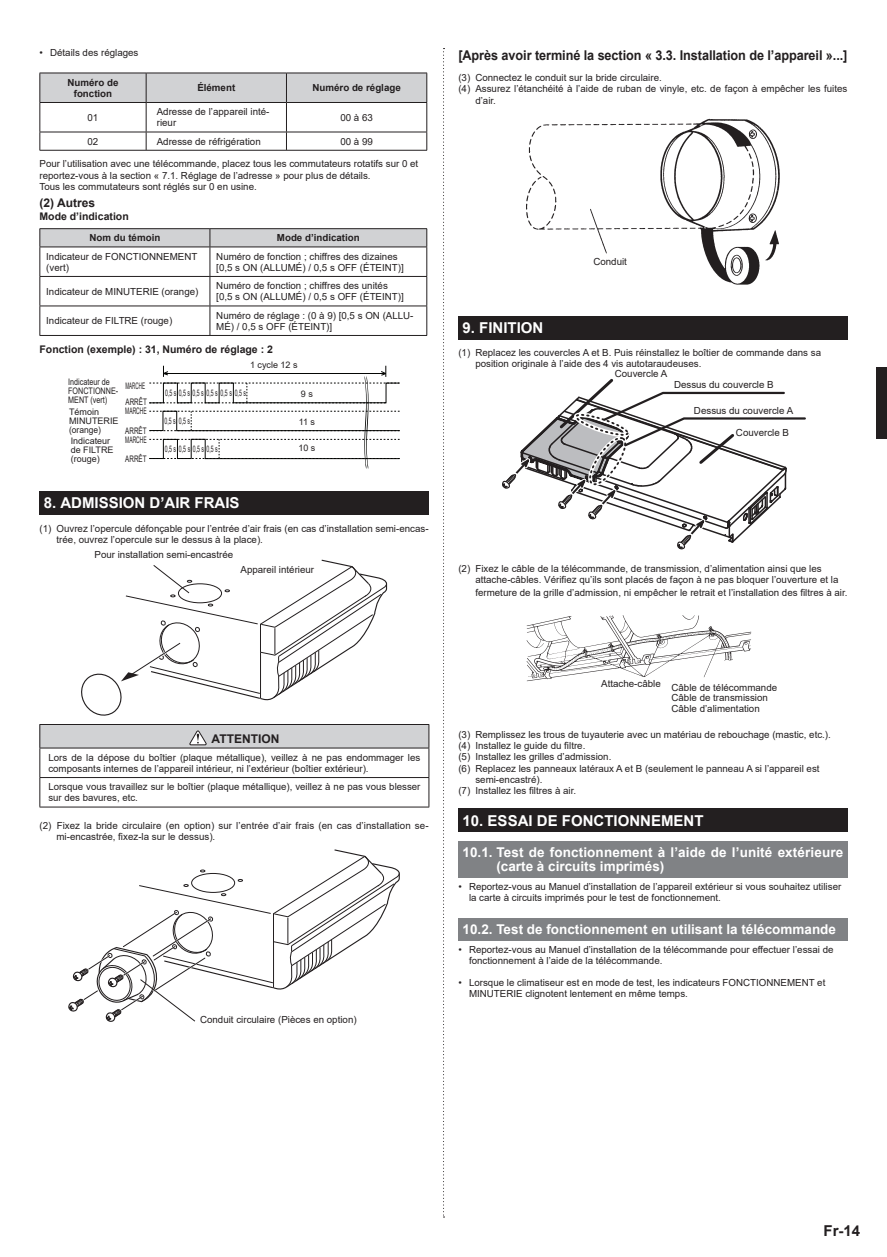
<style>
.page{position:relative;width:887px;height:1257px;background:#fff}
.page>*{position:absolute;margin:0;border:0;box-sizing:border-box;transform-origin:0 0}
.t1{font:700 15px "Arial";color:#fff}
.t2{font:700 15px "Arial";color:#231f20}
.t3{font:700 13.5px/14.9px "Arial";color:#fff}
.t4{font:700 13.5px "Arial";letter-spacing:-.005em;color:#231f20;scale:.94 1}
.t5{font:700 12px "Arial";color:#231f20}
.t6{font:700 10.5px "Arial";color:#231f20}
.t7{font:9.75px/11.2px "Arial";color:#231f20}
.t8{font:700 9.75px/11.2px "Arial";color:#231f20;text-align:center}
.t9{font:9px/9px "Arial";color:#231f20}
.t10{font:9px "Arial";color:#231f20;scale:.58 1}
.t11{font:9px/9px "Arial";color:#231f20;scale:.8 1}
.t12{font:9px/19.2px "Arial";color:#231f20;scale:.55 1}
.t13{font:9px/16.4px "Arial";color:#231f20;scale:.5 1}
</style>
<div class="page">
<svg style="left:443px;top:48px;width:1px;height:1169px"></svg>
<div style="left:876px;top:367px;width:11px;height:72px;background:#231f20"></div>
<svg style="left:40px;top:73px;width:387px;height:77px"></svg>
<hr style="left:40px;top:150px;width:387px;height:1px;background:#231f20">
<hr style="left:40px;top:228px;width:170px;height:1px;background:#231f20">
<hr style="left:210px;top:228px;width:217px;height:1px;background:#231f20">
<svg style="left:40px;top:229px;width:387px;height:106px"></svg>
<hr style="left:40px;top:335px;width:387px;height:1px;background:#231f20">
<svg style="left:149px;top:366px;width:251px;height:103px"></svg>
<div style="left:40px;top:491px;width:389px;height:24px;background:#231f20"></div>
<svg style="left:81px;top:559px;width:307px;height:157px"></svg>
<div style="left:40px;top:724px;width:389px;height:24px;background:#d1d2d4"></div>
<hr style="left:40px;top:724px;width:389px;height:1px;background:#231f20">
<hr style="left:40px;top:748px;width:389px;height:1px;background:#231f20">
<hr style="left:40px;top:777px;width:389px;height:1px;background:#231f20">
<svg style="left:40px;top:725px;width:1px;height:82px"></svg>
<svg style="left:429px;top:725px;width:1px;height:82px"></svg>
<hr style="left:40px;top:807px;width:389px;height:1px;background:#231f20">
<svg style="left:189px;top:730px;width:18px;height:15px"></svg>
<svg style="left:68px;top:849px;width:332px;height:173px"></svg>
<img style="left:526px;top:118px;width:254px;height:167px">
<div style="left:458px;top:316px;width:389px;height:23px;background:#231f20"></div>
<svg style="left:502px;top:378px;width:304px;height:172px"></svg>
<img style="left:526px;top:615px;width:226px;height:67px">
<div style="left:458px;top:809px;width:389px;height:23px;background:#231f20"></div>
<div style="left:458px;top:841px;width:389px;height:36px;background:#808285"></div>
<div style="left:458px;top:918px;width:389px;height:22px;background:#808285"></div>
<p class="t7" style="left:40px;top:47px;width:100px">• Détails des réglages</p>
<p class="t8" style="left:68px;top:77px;width:52px">Numéro de fonction</p>
<p class="t8" style="left:197px;top:82px;width:39px">Élément</p>
<p class="t8" style="left:312px;top:82px;width:90px">Numéro de réglage</p>
<p class="t7" style="left:88px;top:112px;width:12px">01</p>
<p class="t7" style="left:157px;top:106px;width:114px">Adresse de l’appareil inté&shy;rieur</p>
<p class="t7" style="left:340px;top:112px;width:34px">00 à 63</p>
<p class="t7" style="left:88px;top:136px;width:12px">02</p>
<p class="t7" style="left:157px;top:136px;width:106px">Adresse de réfrigération</p>
<p class="t7" style="left:340px;top:136px;width:34px">00 à 99</p>
<p class="t7" style="left:40px;top:158px;width:380px">Pour l’utilisation avec une télécommande, placez tous les commutateurs rotatifs sur 0 et reportez-vous à la section « 7.1. Réglage de l’adresse » pour plus de détails.<br>Tous les commutateurs sont réglés sur 0 en usine.</p>
<p class="t5" style="left:40px;top:196px;width:57px">(2) Autres</p>
<p class="t6" style="left:40px;top:211px;width:91px">Mode d’indication</p>
<p class="t8" style="left:89px;top:232px;width:72px">Nom du témoin</p>
<p class="t8" style="left:277px;top:232px;width:84px">Mode d’indication</p>
<p class="t7" style="left:46px;top:251px;width:153px">Indicateur de FONCTIONNEMENT (vert)</p>
<p class="t7" style="left:216px;top:251px;width:189px">Numéro de fonction ; chiffres des dizaines [0,5 s ON (ALLUMÉ) / 0,5 s OFF (ÉTEINT)]</p>
<p class="t7" style="left:46px;top:286px;width:154px">Indicateur de MINUTERIE (orange)</p>
<p class="t7" style="left:216px;top:280px;width:189px">Numéro de fonction ; chiffres des unités [0,5 s ON (ALLUMÉ) / 0,5 s OFF (ÉTEINT)]</p>
<p class="t7" style="left:46px;top:315px;width:128px">Indicateur de FILTRE (rouge)</p>
<p class="t7" style="left:216px;top:310px;width:199px">Numéro de réglage : (0 à 9) [0,5 s ON (ALLU-<br>MÉ) / 0,5 s OFF (ÉTEINT)]</p>
<p class="t6" style="left:40px;top:344px;width:235px">Fonction (exemple) : 31, Numéro de réglage : 2</p>
<p class="t11" style="left:68px;top:377px;width:64px">Indicateur de<br>FONCTIONNE-<br>MENT (vert)</p>
<p class="t9" style="left:69px;top:407px;width:51px">Témoin<br>MINUTERIE (orange)</p>
<p class="t9" style="left:71px;top:437px;width:44px">Indicateur de FILTRE (rouge)</p>
<p class="t9" style="left:250px;top:360px;width:49px">1 cycle 12 s</p>
<p class="t13" style="left:126px;top:377px;width:44px">MARCHE<br>ARRÊT</p>
<p class="t10" style="left:165px;top:388px;width:141px">0,5 s 0,5 s 0,5 s 0,5 s 0,5 s 0,5 s</p>
<p class="t9" style="left:301px;top:389px;width:14px">9 s</p>
<p class="t12" style="left:125px;top:402px;width:40px">MARCHE<br>ARRÊT</p>
<p class="t12" style="left:125px;top:430px;width:40px">MARCHE<br>ARRÊT</p>
<h1 class="t1" style="left:44px;top:495px;width:197px">8. ADMISSION D’AIR FRAIS</h1>
<p class="t7" style="left:57px;top:523px;width:374px;text-indent:-17px">(1) Ouvrez l’opercule défonçable pour l’entrée d’air frais (en cas d’installation semi-encas&shy;trée, ouvrez l’opercule sur le dessus à la place).</p>
<p class="t7" style="left:95px;top:549px;width:140px">Pour installation semi-encastrée</p>
<p class="t7" style="left:240px;top:564px;width:75px">Appareil intérieur</p>
<p class="t10" style="left:164px;top:416px;width:46px">0,5 s 0,5 s</p>
<p class="t10" style="left:165px;top:444px;width:93px">0,5 s 0,5 s 0,5 s 0,5 s</p>
<p class="t9" style="left:299px;top:417px;width:18px">11 s</p>
<p class="t9" style="left:298px;top:443px;width:19px">10 s</p>
<h2 class="t4" style="left:458px;top:47px;width:415px">[Après avoir terminé la section « 3.3. Installation de l’appareil »...]</h2>
<p class="t7" style="left:458px;top:72px;width:205px">(3) Connectez le conduit sur la bride circulaire.</p>
<p class="t7" style="left:458px;top:83px;width:391px">(4) Assurez l’étanchéité à l’aide de ruban de vinyle, etc. de façon à empêcher les fuites</p>
<p class="t7" style="left:475px;top:95px;width:22px">d’air.</p>
<p class="t7" style="left:593px;top:256px;width:35px">Conduit</p>
<h1 class="t1" style="left:463px;top:319px;width:82px">9. FINITION</h1>
<p class="t7" style="left:475px;top:347px;width:347px;text-indent:-17px">(1) Replacez les couvercles A et B. Puis réinstallez le boîtier de commande dans sa position originale à l’aide des 4 vis autotaraudeuses.</p>
<p class="t7" style="left:615px;top:368px;width:54px">Couvercle A</p>
<p class="t7" style="left:694px;top:405px;width:101px">Dessus du couvercle A</p>
<p class="t7" style="left:674px;top:379px;width:101px">Dessus du couvercle B</p>
<p class="t7" style="left:736px;top:427px;width:55px">Couvercle B</p>
<p class="t7" style="left:475px;top:563px;width:365px;text-indent:-17px">(2) Fixez le câble de la télécommande, de transmission, d’alimentation ainsi que les attache-câbles. Vérifiez qu’ils sont placés de façon à ne pas bloquer l’ouverture et la</p>
<p class="t7" style="left:475px;top:587px;width:374px">fermeture de la grille d’admission, ni empêcher le retrait et l’installation des filtres à air.</p>
<p class="t5" style="left:212px;top:732px;width:69px">ATTENTION</p>
<p class="t7" style="left:48px;top:752px;width:374px">Lors de la dépose du boîtier (plaque métallique), veillez à ne pas endommager les composants internes de l’appareil intérieur, ni l’extérieur (boîtier extérieur).</p>
<p class="t7" style="left:48px;top:781px;width:374px">Lorsque vous travaillez sur le boîtier (plaque métallique), veillez à ne pas vous blesser sur des bavures, etc.</p>
<p class="t7" style="left:57px;top:819px;width:374px;text-indent:-17px">(2) Fixez la bride circulaire (en option) sur l’entrée d’air frais (en cas d’installation se&shy;mi-encastrée, fixez-la sur le dessus).</p>
<p class="t7" style="left:200px;top:1014px;width:158px">Conduit circulaire (Pièces en option)</p>
<p class="t7" style="left:671px;top:682px;width:107px;line-height:10.5px;text-indent:-70px">Attache-câble Câble de télécommande<br>Câble de transmission<br>Câble d’alimentation</p>
<p class="t7" style="left:458px;top:729px;width:374px">(3) Remplissez les trous de tuyauterie avec un matériau de rebouchage (mastic, etc.).</p>
<p class="t7" style="left:458px;top:740px;width:129px">(4) Installez le guide du filtre.</p>
<p class="t7" style="left:458px;top:751px;width:155px">(5) Installez les grilles d’admission.</p>
<p class="t7" style="left:458px;top:763px;width:363px">(6) Replacez les panneaux latéraux A et B (seulement le panneau A si l’appareil est</p>
<p class="t7" style="left:475px;top:774px;width:69px">semi-encastré).</p>
<p class="t7" style="left:458px;top:785px;width:119px">(7) Installez les filtres à air.</p>
<h1 class="t1" style="left:463px;top:812px;width:242px">10. ESSAI DE FONCTIONNEMENT</h1>
<h2 class="t3" style="left:496px;top:844px;width:348px;text-indent:-34px">10.1. Test de fonctionnement à l’aide de l’unité extérieure (carte à circuits imprimés)</h2>
<p class="t7" style="left:469px;top:881px;width:374px;text-indent:-11px">• Reportez-vous au Manuel d’installation de l’appareil extérieur si vous souhaitez utiliser la carte à circuits imprimés pour le test de fonctionnement.</p>
<h2 class="t3" style="left:463px;top:922px;width:375px">10.2. Test de fonctionnement en utilisant la télécommande</h2>
<p class="t7" style="left:469px;top:944px;width:366px;text-indent:-11px">• Reportez-vous au Manuel d’installation de la télécommande pour effectuer l’essai de fonctionnement à l’aide de la télécommande.</p>
<p class="t7" style="left:469px;top:977px;width:358px;text-indent:-11px">• Lorsque le climatiseur est en mode de test, les indicateurs FONCTIONNEMENT et<br>MINUTERIE clignotent lentement en même temps.</p>
<h1 class="t2" style="left:823px;top:1223px;width:38px">Fr-14</h1>
</div>
